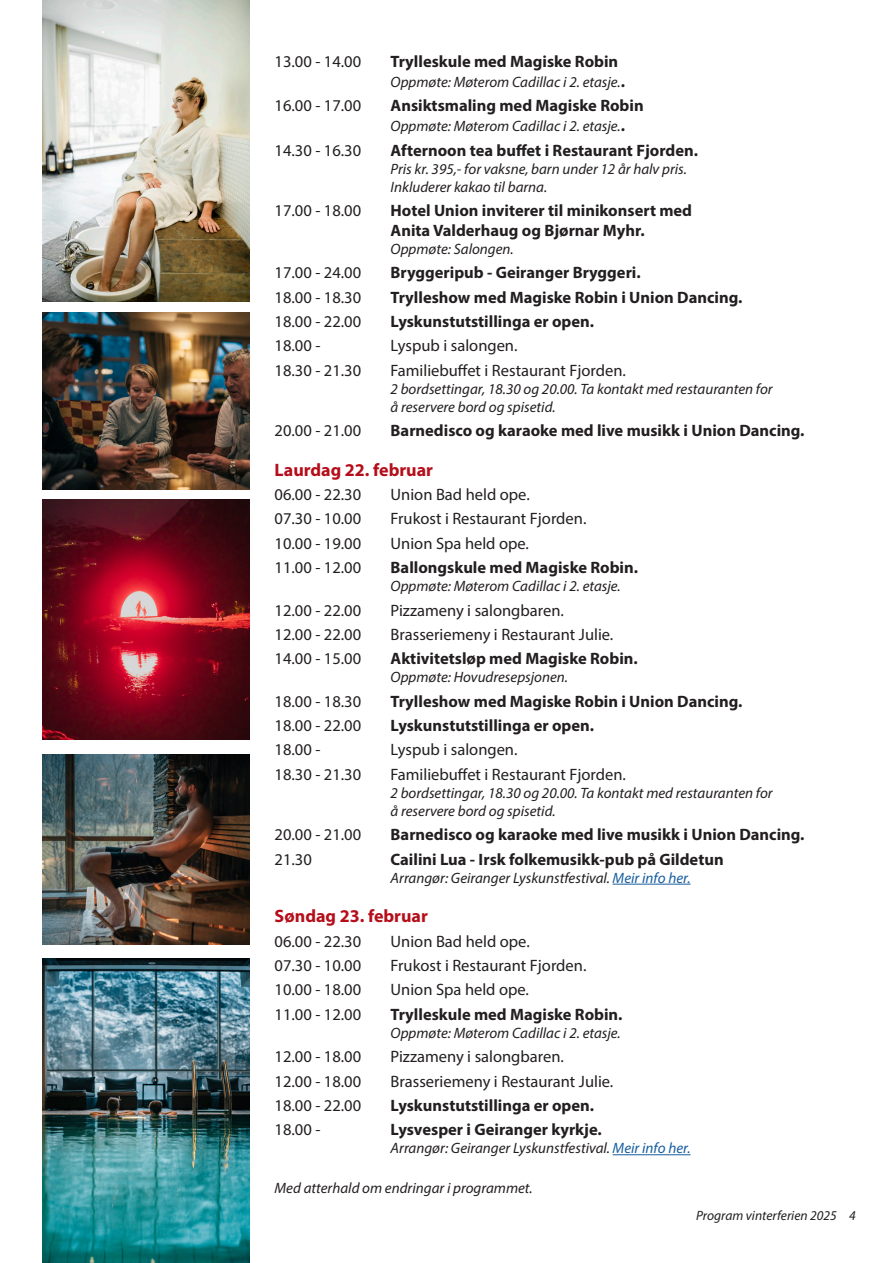
<style>
.page{position:relative;width:893px;height:1263px;background:#fff}
.page>*{position:absolute;margin:0;border:0;box-sizing:border-box;transform-origin:0 0}
.t1{font:700 18px "Myriad Pro";color:#b50e1a}
.t2{font:16.5px "Myriad Pro";color:#231f20}
.t3{font:700 16.5px "Myriad Pro";color:#231f20}
.t4{font:italic 15px "Myriad Pro";color:#231f20}
.t5{font:italic 13.5px "Myriad Pro";color:#231f20}
.s1{font-weight:700;font-style:normal;font-size:16.5px}
.s2{color:#175d9e}
</style>
<div class="page">
<img style="left:43px;top:0;width:206px;height:302px">
<img style="left:43px;top:313px;width:206px;height:176px">
<img style="left:43px;top:959px;width:206px;height:304px">
<img style="left:43px;top:755px;width:206px;height:189px">
<img style="left:43px;top:500px;width:206px;height:240px">
<hr style="left:613px;top:884px;width:77px;height:1px;background:#175d9e">
<hr style="left:613px;top:1154px;width:77px;height:1px;background:#175d9e">
<p class="t2" style="left:275px;top:52px;width:88px">13.00 - 14.00</p>
<p class="t3" style="left:391px;top:51px;width:229px">Trylleskule med Magiske Robin</p>
<p class="t4" style="left:391px;top:73px;width:236px">Oppmøte: Møterom Cadillac i 2. etasje.<span class="s1">.</span></p>
<p class="t2" style="left:275px;top:96px;width:88px">16.00 - 17.00</p>
<p class="t3" style="left:391px;top:95px;width:255px">Ansiktsmaling med Magiske Robin</p>
<p class="t4" style="left:391px;top:117px;width:236px">Oppmøte: Møterom Cadillac i 2. etasje.<span class="s1">.</span></p>
<p class="t2" style="left:275px;top:140px;width:88px">14.30 - 16.30</p>
<p class="t3" style="left:391px;top:139px;width:309px">Afternoon tea buffet i Restaurant Fjorden.</p>
<p class="t4" style="left:391px;top:159px;width:298px">Pris kr. 395,- for vaksne, barn under 12 år halv pris.</p>
<p class="t4" style="left:391px;top:177px;width:158px">Inkluderer kakao til barna.</p>
<p class="t2" style="left:275px;top:200px;width:88px">17.00 - 18.00</p>
<p class="t3" style="left:391px;top:200px;width:303px">Hotel Union inviterer til minikonsert med</p>
<p class="t3" style="left:391px;top:219px;width:256px">Anita Valderhaug og Bjørnar Myhr.</p>
<p class="t4" style="left:391px;top:240px;width:125px">Oppmøte: Salongen.</p>
<p class="t2" style="left:275px;top:262px;width:88px">17.00 - 24.00</p>
<p class="t3" style="left:391px;top:262px;width:252px">Bryggeripub - Geiranger Bryggeri.</p>
<p class="t2" style="left:275px;top:287px;width:88px">18.00 - 18.30</p>
<p class="t3" style="left:391px;top:286px;width:353px">Trylleshow med Magiske Robin i Union Dancing.</p>
<p class="t2" style="left:275px;top:311px;width:88px">18.00 - 22.00</p>
<p class="t3" style="left:391px;top:311px;width:205px">Lyskunstutstillinga er open.</p>
<p class="t2" style="left:275px;top:336px;width:47px">18.00 -</p>
<p class="t2" style="left:391px;top:336px;width:128px">Lyspub i salongen.</p>
<p class="t2" style="left:275px;top:360px;width:88px">18.30 - 21.30</p>
<p class="t2" style="left:391px;top:360px;width:237px">Familiebuffet i Restaurant Fjorden.</p>
<p class="t4" style="left:391px;top:379px;width:384px">2 bordsettingar, 18.30 og 20.00. Ta kontakt med restauranten for</p>
<p class="t4" style="left:391px;top:397px;width:166px">å reservere bord og spisetid.</p>
<p class="t2" style="left:275px;top:420px;width:88px">20.00 - 21.00</p>
<p class="t3" style="left:391px;top:420px;width:415px">Barnedisco og karaoke med live musikk i Union Dancing.</p>
<p class="t1" style="left:275px;top:458px;width:160px">Laurdag 22. februar</p>
<p class="t2" style="left:275px;top:484px;width:88px">06.00 - 22.30</p>
<p class="t2" style="left:391px;top:484px;width:141px">Union Bad held ope.</p>
<p class="t2" style="left:275px;top:509px;width:88px">07.30 - 10.00</p>
<p class="t2" style="left:391px;top:509px;width:197px">Frukost i Restaurant Fjorden.</p>
<p class="t2" style="left:275px;top:533px;width:88px">10.00 - 19.00</p>
<p class="t2" style="left:391px;top:533px;width:140px">Union Spa held ope.</p>
<p class="t2" style="left:275px;top:557px;width:88px">11.00 - 12.00</p>
<p class="t3" style="left:391px;top:557px;width:249px">Ballongskule med Magiske Robin.</p>
<p class="t4" style="left:391px;top:577px;width:232px">Oppmøte: Møterom Cadillac i 2. etasje.</p>
<p class="t2" style="left:275px;top:600px;width:88px">12.00 - 22.00</p>
<p class="t2" style="left:391px;top:600px;width:175px">Pizzameny i salongbaren.</p>
<p class="t2" style="left:275px;top:624px;width:88px">12.00 - 22.00</p>
<p class="t2" style="left:391px;top:624px;width:224px">Brasseriemeny i Restaurant Julie.</p>
<p class="t2" style="left:275px;top:649px;width:88px">14.00 - 15.00</p>
<p class="t3" style="left:391px;top:648px;width:249px">Aktivitetsløp med Magiske Robin.</p>
<p class="t4" style="left:391px;top:668px;width:179px">Oppmøte: Hovudresepsjonen.</p>
<p class="t2" style="left:275px;top:691px;width:88px">18.00 - 18.30</p>
<p class="t3" style="left:391px;top:690px;width:353px">Trylleshow med Magiske Robin i Union Dancing.</p>
<p class="t2" style="left:275px;top:715px;width:88px">18.00 - 22.00</p>
<p class="t3" style="left:391px;top:715px;width:205px">Lyskunstutstillinga er open.</p>
<p class="t2" style="left:275px;top:740px;width:47px">18.00 -</p>
<p class="t2" style="left:391px;top:740px;width:128px">Lyspub i salongen.</p>
<p class="t2" style="left:275px;top:764px;width:88px">18.30 - 21.30</p>
<p class="t2" style="left:391px;top:764px;width:237px">Familiebuffet i Restaurant Fjorden.</p>
<p class="t4" style="left:391px;top:783px;width:384px">2 bordsettingar, 18.30 og 20.00. Ta kontakt med restauranten for</p>
<p class="t4" style="left:391px;top:801px;width:166px">å reservere bord og spisetid.</p>
<p class="t2" style="left:275px;top:824px;width:88px">20.00 - 21.00</p>
<p class="t3" style="left:391px;top:824px;width:415px">Barnedisco og karaoke med live musikk i Union Dancing.</p>
<p class="t2" style="left:275px;top:849px;width:39px">21.30</p>
<p class="t3" style="left:391px;top:848px;width:335px">Cailini Lua - Irsk folkemusikk-pub på Gildetun</p>
<p class="t4" style="left:391px;top:868px;width:301px">Arrangør: Geiranger Lyskunstfestival. <span class="s2">Meir info her.</span></p>
<p class="t1" style="left:275px;top:904px;width:155px">Søndag 23. februar</p>
<p class="t2" style="left:275px;top:931px;width:88px">06.00 - 22.30</p>
<p class="t2" style="left:391px;top:931px;width:141px">Union Bad held ope.</p>
<p class="t2" style="left:275px;top:955px;width:88px">07.30 - 10.00</p>
<p class="t2" style="left:391px;top:955px;width:197px">Frukost i Restaurant Fjorden.</p>
<p class="t2" style="left:275px;top:980px;width:88px">10.00 - 18.00</p>
<p class="t2" style="left:391px;top:980px;width:140px">Union Spa held ope.</p>
<p class="t2" style="left:275px;top:1004px;width:88px">11.00 - 12.00</p>
<p class="t3" style="left:391px;top:1003px;width:233px">Trylleskule med Magiske Robin.</p>
<p class="t4" style="left:391px;top:1023px;width:232px">Oppmøte: Møterom Cadillac i 2. etasje.</p>
<p class="t2" style="left:275px;top:1046px;width:88px">12.00 - 18.00</p>
<p class="t2" style="left:391px;top:1046px;width:175px">Pizzameny i salongbaren.</p>
<p class="t2" style="left:275px;top:1071px;width:88px">12.00 - 18.00</p>
<p class="t2" style="left:391px;top:1071px;width:224px">Brasseriemeny i Restaurant Julie.</p>
<p class="t2" style="left:275px;top:1095px;width:88px">18.00 - 22.00</p>
<p class="t3" style="left:391px;top:1094px;width:205px">Lyskunstutstillinga er open.</p>
<p class="t2" style="left:275px;top:1119px;width:47px">18.00 -</p>
<p class="t3" style="left:391px;top:1119px;width:213px">Lysvesper i Geiranger kyrkje.</p>
<p class="t4" style="left:391px;top:1139px;width:301px">Arrangør: Geiranger Lyskunstfestival. <span class="s2">Meir info her.</span></p>
<p class="t4" style="left:275px;top:1178px;width:260px">Med atterhald om endringar i programmet.</p>
<p class="t5" style="left:696px;top:1207px;width:161px">Program vinterferien 2025 4</p>
</div>
